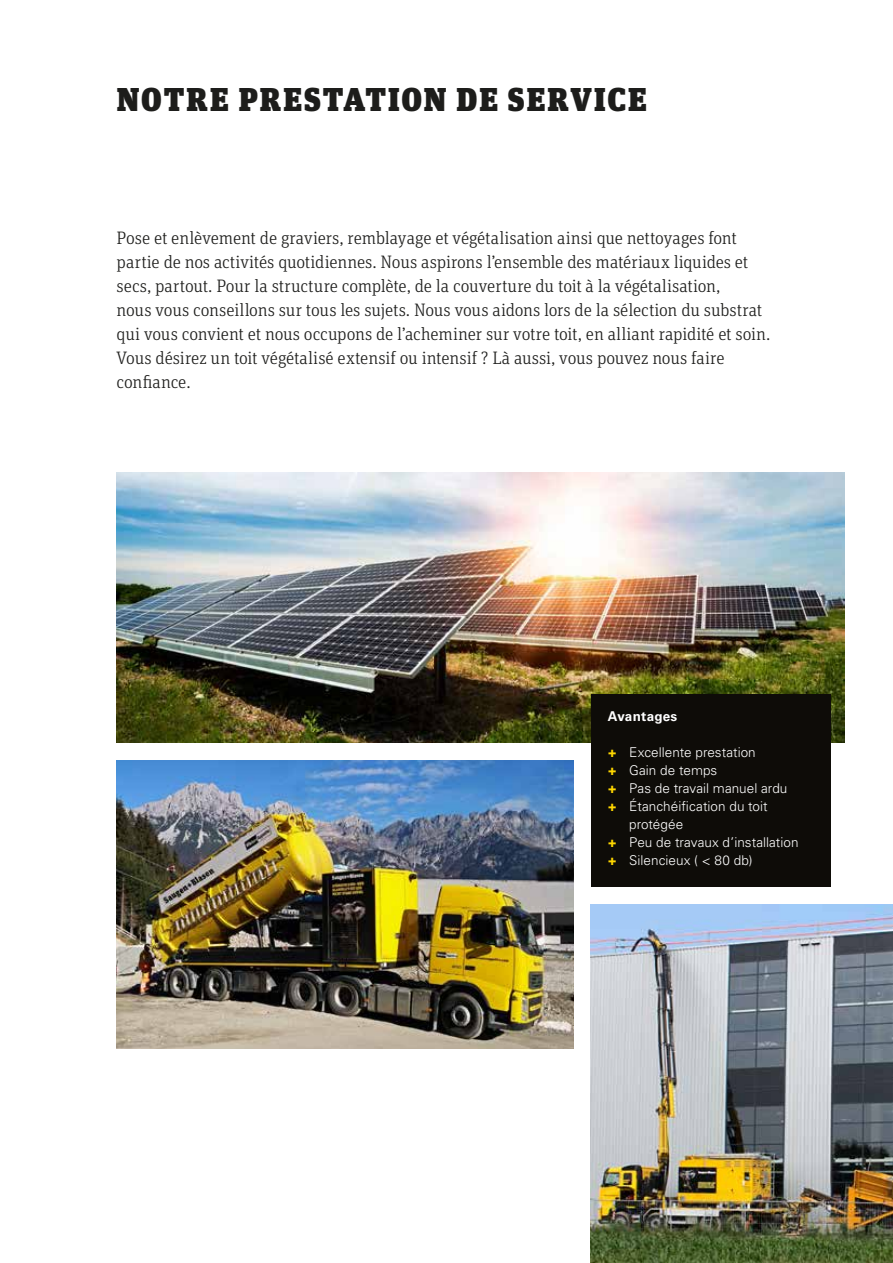
<style>
.page{position:relative;width:893px;height:1263px;background:#fff}
.page>*{position:absolute;margin:0;border:0;box-sizing:border-box;transform-origin:0 0}
.t1{font:900 33px "Unit Slab OT";letter-spacing:.055em;color:#1d1d1b}
.t2{font:300 18px/24px "Unit Slab OT";letter-spacing:-.005em;color:#1d1d1b}
.t3{font:300 13.5px "Univers LT Std";letter-spacing:.005em;color:#fff}
.t4{font:700 13.5px "Univers LT Std";letter-spacing:.015em;color:#fff}
.s1{font-weight:900;color:#ffd700}
</style>
<div class="page">
<img style="left:117px;top:761px;width:456px;height:288px">
<img style="left:591px;top:905px;width:302px;height:358px">
<img style="left:117px;top:473px;width:727px;height:270px">
<div style="left:591px;top:694px;width:239px;height:192px;background:#0e0c08"></div>
<h1 class="t1" style="left:117px;top:79px;width:531px">NOTRE PRESTATION DE SERVICE</h1>
<p class="t2" style="left:117px;top:228px;width:655px">Pose et enlèvement de graviers, remblayage et végétalisation ainsi que nettoyages font partie de nos activités quotidiennes. Nous aspirons l’ensemble des matériaux liquides et secs, partout. Pour la structure complète, de la couverture du toit à la végétalisation,<br>nous vous conseillons sur tous les sujets. Nous vous aidons lors de la sélection du substrat qui vous convient et nous occupons de l’acheminer sur votre toit, en alliant rapidité et soin.<br>Vous désirez un toit végétalisé extensif ou intensif ? Là aussi, vous pouvez nous faire confiance.</p>
<p class="t4" style="left:608px;top:711px;width:71px">Avantages</p>
<p class="t3" style="left:608px;top:744px;width:149px"><span class="s1">+</span> Excellente prestation</p>
<p class="t3" style="left:608px;top:762px;width:111px"><span class="s1">+</span> Gain de temps</p>
<p class="t3" style="left:608px;top:780px;width:181px"><span class="s1">+</span> Pas de travail manuel ardu</p>
<p class="t3" style="left:608px;top:798px;width:161px"><span class="s1">+</span> Étanchéification du toit</p>
<p class="t3" style="left:629px;top:816px;width:56px">protégée</p>
<p class="t3" style="left:608px;top:834px;width:192px"><span class="s1">+</span> Peu de travaux d’installation</p>
<p class="t3" style="left:608px;top:852px;width:146px"><span class="s1">+</span> Silencieux ( &lt; 80 db)</p>
</div>
